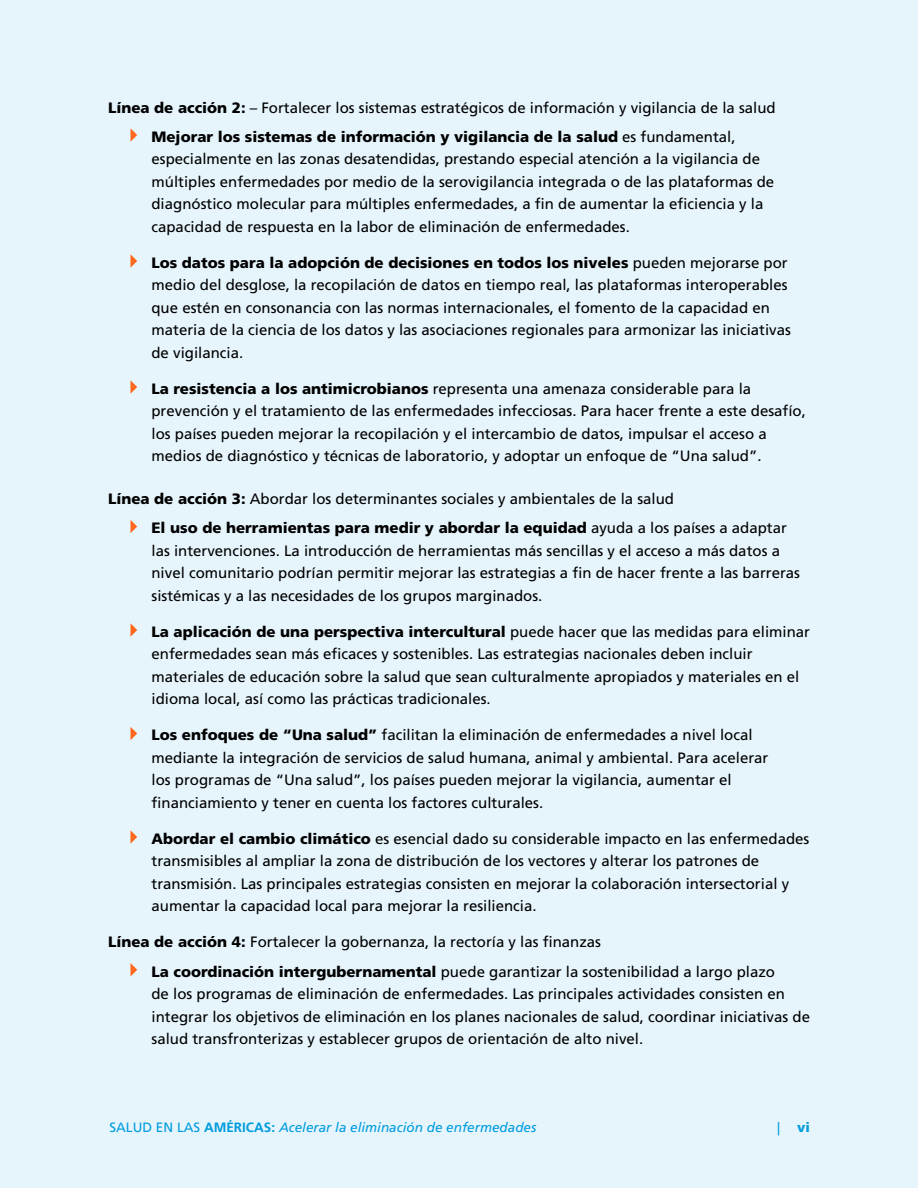
<style>
.page{position:relative;width:918px;height:1188px;background:#e6f5fc}
.page>*{position:absolute;margin:0;border:0;box-sizing:border-box;transform-origin:0 0}
.t1{font:15px/22.5px "Frutiger LT Pro";color:#000}
.t2{font:italic 13.5px "Frutiger LT Pro";color:#009cde}
.t3{font:900 13.5px "Frutiger LT Pro";color:#009cde}
.t4{font:13.5px "Frutiger LT Pro";color:#009cde}
.s1{font-weight:900}
.s2{font-style:normal}
.s3{font-weight:700;font-style:normal}
</style>
<div class="page">
<svg style="left:130px;top:128px;width:7px;height:14px"></svg>
<svg style="left:130px;top:254px;width:7px;height:14px"></svg>
<svg style="left:130px;top:380px;width:7px;height:14px"></svg>
<svg style="left:130px;top:520px;width:7px;height:13px"></svg>
<svg style="left:130px;top:623px;width:7px;height:14px"></svg>
<svg style="left:130px;top:727px;width:7px;height:13px"></svg>
<svg style="left:130px;top:830px;width:7px;height:14px"></svg>
<svg style="left:130px;top:963px;width:7px;height:13px"></svg>
<p class="t1" style="left:108px;top:93px;width:669px;line-height:29.2px;text-align:center"><span class="s1">Línea de acción 2:</span> – Fortalecer los sistemas estratégicos de información y vigilancia de la salud<br><span class="s1">Mejorar los sistemas de información y vigilancia de la salud</span> es fundamental,</p>
<p class="t1" style="left:152px;top:148px;width:624px">especialmente en las zonas desatendidas, prestando especial atención a la vigilancia de múltiples enfermedades por medio de la serovigilancia integrada o de las plataformas de diagnóstico molecular para múltiples enfermedades, a fin de aumentar la eficiencia y la capacidad de respuesta en la labor de eliminación de enfermedades.</p>
<p class="t1" style="left:152px;top:251px;width:641px"><span class="s1">Los datos para la adopción de decisiones en todos los niveles</span> pueden mejorarse por medio del desglose, la recopilación de datos en tiempo real, las plataformas interoperables que estén en consonancia con las normas internacionales, el fomento de la capacidad en materia de la ciencia de los datos y las asociaciones regionales para armonizar las iniciativas de vigilancia.</p>
<p class="t1" style="left:152px;top:377px;width:656px"><span class="s1">La resistencia a los antimicrobianos</span> representa una amenaza considerable para la prevención y el tratamiento de las enfermedades infecciosas. Para hacer frente a este desafío, los países pueden mejorar la recopilación y el intercambio de datos, impulsar el acceso a medios de diagnóstico y técnicas de laboratorio, y adoptar un enfoque de “Una salud”.</p>
<p class="t1" style="left:152px;top:484px;width:637px;line-height:29.2px;text-indent:-44px"><span class="s1">Línea de acción 3:</span> Abordar los determinantes sociales y ambientales de la salud<br><span class="s1">El uso de herramientas para medir y abordar la equidad</span> ayuda a los países a adaptar</p>
<p class="t1" style="left:152px;top:539px;width:650px">las intervenciones. La introducción de herramientas más sencillas y el acceso a más datos a nivel comunitario podrían permitir mejorar las estrategias a fin de hacer frente a las barreras sistémicas y a las necesidades de los grupos marginados.</p>
<p class="t1" style="left:152px;top:620px;width:660px"><span class="s1">La aplicación de una perspectiva intercultural</span> puede hacer que las medidas para eliminar enfermedades sean más eficaces y sostenibles. Las estrategias nacionales deben incluir materiales de educación sobre la salud que sean culturalmente apropiados y materiales en el idioma local, así como las prácticas tradicionales.</p>
<p class="t1" style="left:152px;top:724px;width:618px"><span class="s1">Los enfoques de “Una salud”</span> facilitan la eliminación de enfermedades a nivel local mediante la integración de servicios de salud humana, animal y ambiental. Para acelerar los programas de “Una salud”, los países pueden mejorar la vigilancia, aumentar el financiamiento y tener en cuenta los factores culturales.</p>
<p class="t1" style="left:152px;top:827px;width:659px"><span class="s1">Abordar el cambio climático</span> es esencial dado su considerable impacto en las enfermedades transmisibles al ampliar la zona de distribución de los vectores y alterar los patrones de transmisión. Las principales estrategias consisten en mejorar la colaboración intersectorial y aumentar la capacidad local para mejorar la resiliencia.</p>
<p class="t1" style="left:152px;top:927px;width:625px;line-height:29.2px;text-indent:-44px"><span class="s1">Línea de acción 4:</span> Fortalecer la gobernanza, la rectoría y las finanzas<br><span class="s1">La coordinación intergubernamental</span> puede garantizar la sostenibilidad a largo plazo</p>
<p class="t1" style="left:152px;top:983px;width:660px">de los programas de eliminación de enfermedades. Las principales actividades consisten en integrar los objetivos de eliminación en los planes nacionales de salud, coordinar iniciativas de salud transfronterizas y establecer grupos de orientación de alto nivel.</p>
<p class="t2" style="left:110px;top:1119px;width:428px"><span class="s2">SALUD EN LAS</span> <span class="s3">AMÉRICAS:</span> Acelerar la eliminación de enfermedades</p>
<p class="t4" style="left:777px;top:1119px;width:4px">|</p>
<p class="t3" style="left:797px;top:1119px;width:14px">vi</p>
</div>
